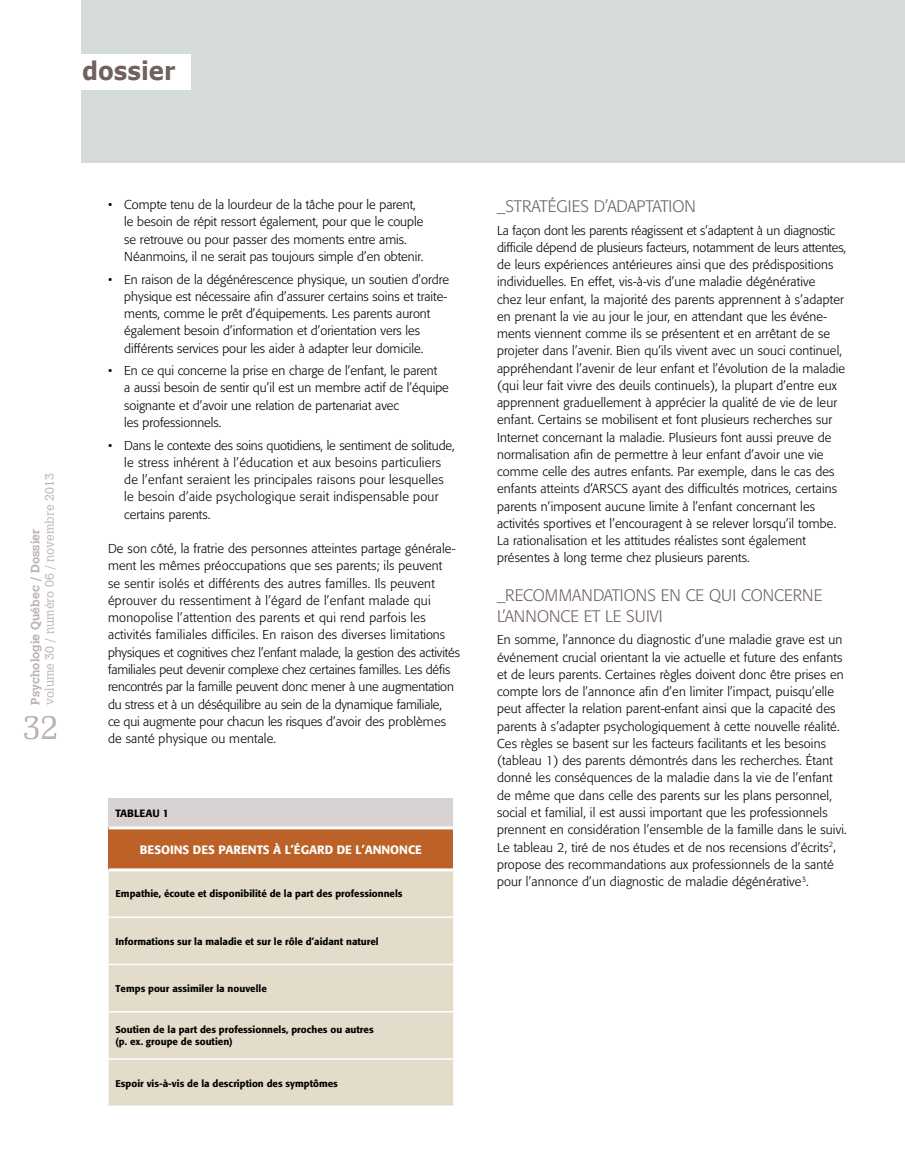
<style>
.page{position:relative;width:905px;height:1175px;background:#fff}
.page>*{position:absolute;margin:0;border:0;box-sizing:border-box;transform-origin:0 0}
.t1{font:33px "Bodonitown";color:#bbb3b1}
.t2{font:700 25.5px "Verdana";color:#6e615e;scale:.9 1}
.t3{font:300 16.5px "Formata";letter-spacing:.01em;color:#6e615e}
.t4{font:300 12.75px/17.2px "Formata";letter-spacing:.01em;color:#000}
.t5{font:500 12px "Formata";color:#fff}
.t6{font:300 12px "Calvert";color:#bbb3b1}
.t7{font:700 12px "Calvert";color:#bbb3b1}
.t8{font:500 10.5px "Formata";color:#000}
.t9{font:500 9.75px/12px "Formata";color:#000}
</style>
<div class="page">
<div style="left:81px;top:0;width:823px;height:162px;background:#d5dcd8"></div>
<div style="left:63px;top:54px;width:128px;height:36px;background:#fff"></div>
<div style="left:109px;top:798px;width:344px;height:30px;background:#d8d3d2"></div>
<div style="left:109px;top:828px;width:344px;height:42px;background:#bc6228"></div>
<div style="left:109px;top:871px;width:344px;height:234px;background:#e3dccb"></div>
<hr style="left:109px;top:963px;width:344px;height:2px;background:#fff">
<hr style="left:109px;top:1011px;width:344px;height:1px;background:#fff">
<hr style="left:109px;top:1058px;width:344px;height:1px;background:#fff">
<hr style="left:109px;top:916px;width:344px;height:2px;background:#fff">
<hr style="left:109px;top:868px;width:344px;height:3px;background:#fff">
<hr style="left:109px;top:826px;width:344px;height:3px;background:#fff">
<h2 class="t2" style="left:82px;top:52px;width:105px">dossier</h2>
<p class="t6" style="left:43px;top:704px;width:232px;rotate:-90deg">volume 30 / numéro 06 / novembre 2013</p>
<p class="t7" style="left:28px;top:704px;width:177px;rotate:-90deg">Psychologie Québec / Dossier</p>
<h1 class="t1" style="left:23px;top:707px;width:36px">32</h1>
<p class="t4" style="left:124px;top:196px;width:300px;text-indent:-16px">• Compte tenu de la lourdeur de la tâche pour le parent, le besoin de répit ressort également, pour que le couple se retrouve ou pour passer des moments entre amis.<br>Néanmoins, il ne serait pas toujours simple d’en obtenir.</p>
<p class="t4" style="left:124px;top:270px;width:326px;text-indent:-16px">• En raison de la dégénérescence physique, un soutien d’ordre physique est nécessaire afin d’assurer certains soins et traite&shy;ments, comme le prêt d’équipements. Les parents auront également besoin d’information et d’orientation vers les différents services pour les aider à adapter leur domicile.</p>
<p class="t4" style="left:124px;top:362px;width:326px;text-indent:-16px">• En ce qui concerne la prise en charge de l’enfant, le parent<br>a aussi besoin de sentir qu’il est un membre actif de l’équipe soignante et d’avoir une relation de partenariat avec<br>les professionnels.</p>
<p class="t4" style="left:124px;top:436px;width:332px;text-indent:-16px">• Dans le contexte des soins quotidiens, le sentiment de solitude, le stress inhérent à l’éducation et aux besoins particuliers de l’enfant seraient les principales raisons pour lesquelles le besoin d’aide psychologique serait indispensable pour certains parents.</p>
<p class="t4" style="left:108px;top:540px;width:353px">De son côté, la fratrie des personnes atteintes partage générale&shy;ment les mêmes préoccupations que ses parents; ils peuvent<br>se sentir isolés et différents des autres familles. Ils peuvent éprouver du ressentiment à l’égard de l’enfant malade qui monopolise l’attention des parents et qui rend parfois les activités familiales difficiles. En raison des diverses limitations physiques et cognitives chez l’enfant malade, la gestion des activités familiales peut devenir complexe chez certaines familles. Les défis rencontrés par la famille peuvent donc mener à une augmentation du stress et à un déséquilibre au sein de la dynamique familiale,<br>ce qui augmente pour chacun les risques d’avoir des problèmes de santé physique ou mentale.</p>
<p class="t8" style="left:115px;top:807px;width:55px">TABLEAU 1</p>
<p class="t5" style="left:140px;top:842px;width:276px">Besoins des parents à l’égard de l’annonce</p>
<p class="t9" style="left:115px;top:888px;width:288px">Empathie, écoute et disponibilité de la part des professionnels</p>
<p class="t9" style="left:115px;top:935px;width:265px">Informations sur la maladie et sur le rôle d’aidant naturel</p>
<p class="t9" style="left:115px;top:982px;width:153px">Temps pour assimiler la nouvelle</p>
<p class="t9" style="left:115px;top:1023px;width:260px">Soutien de la part des professionnels, proches ou autres (p. ex. groupe de soutien)</p>
<p class="t9" style="left:115px;top:1077px;width:224px">Espoir vis-à-vis de la description des symptômes</p>
<p class="t3" style="left:497px;top:196px;width:26px">_Stratégies</p>
<p class="t3" style="left:594px;top:196px;width:24px">d’adaptation</p>
<p class="t4" style="left:497px;top:221px;width:350px">La façon dont les parents réagissent et s’adaptent à un diagnostic difficile dépend de plusieurs facteurs, notamment de leurs attentes, de leurs expériences antérieures ainsi que des prédispositions individuelles. En effet, vis-à-vis d’une maladie dégénérative<br>chez leur enfant, la majorité des parents apprennent à s’adapter en prenant la vie au jour le jour, en attendant que les événe&shy;ments viennent comme ils se présentent et en arrêtant de se projeter dans l’avenir. Bien qu’ils vivent avec un souci continuel, appréhendant l’avenir de leur enfant et l’évolution de la maladie (qui leur fait vivre des deuils continuels), la plupart d’entre eux apprennent graduellement à apprécier la qualité de vie de leur enfant. Certains se mobilisent et font plusieurs recherches sur Internet concernant la maladie. Plusieurs font aussi preuve de normalisation afin de permettre à leur enfant d’avoir une vie comme celle des autres enfants. Par exemple, dans le cas des enfants atteints d’ARSCS ayant des difficultés motrices, certains parents n’imposent aucune limite à l’enfant concernant les activités sportives et l’encouragent à se relever lorsqu’il tombe.<br>La rationalisation et les attitudes réalistes sont également présentes à long terme chez plusieurs parents.</p>
<p class="t3" style="left:497px;top:585px;width:29px">_Recommandations</p>
<p class="t3" style="left:661px;top:585px;width:58px">encequi</p>
<p class="t3" style="left:741px;top:585px;width:12px">concerne</p>
<p class="t3" style="left:497px;top:606px;width:20px">l’annonce</p>
<p class="t3" style="left:583px;top:606px;width:78px">etlesuivi</p>
<p class="t4" style="left:497px;top:631px;width:351px">En somme, l’annonce du diagnostic d’une maladie grave est un événement crucial orientant la vie actuelle et future des enfants et de leurs parents. Certaines règles doivent donc être prises en compte lors de l’annonce afin d’en limiter l’impact, puisqu’elle peut affecter la relation parent-enfant ainsi que la capacité des parents à s’adapter psychologiquement à cette nouvelle réalité.<br>Ces règles se basent sur les facteurs facilitants et les besoins (tableau 1) des parents démontrés dans les recherches. Étant donné les conséquences de la maladie dans la vie de l’enfant de même que dans celle des parents sur les plans personnel, social et familial, il est aussi important que les professionnels prennent en considération l’ensemble de la famille dans le suivi.<br>Le tableau 2, tiré de nos études et de nos recensions d’écrits<sup>2</sup>, propose des recommandations aux professionnels de la santé pour l’annonce d’un diagnostic de maladie dégénérative<sup>3</sup>.</p>
</div>
